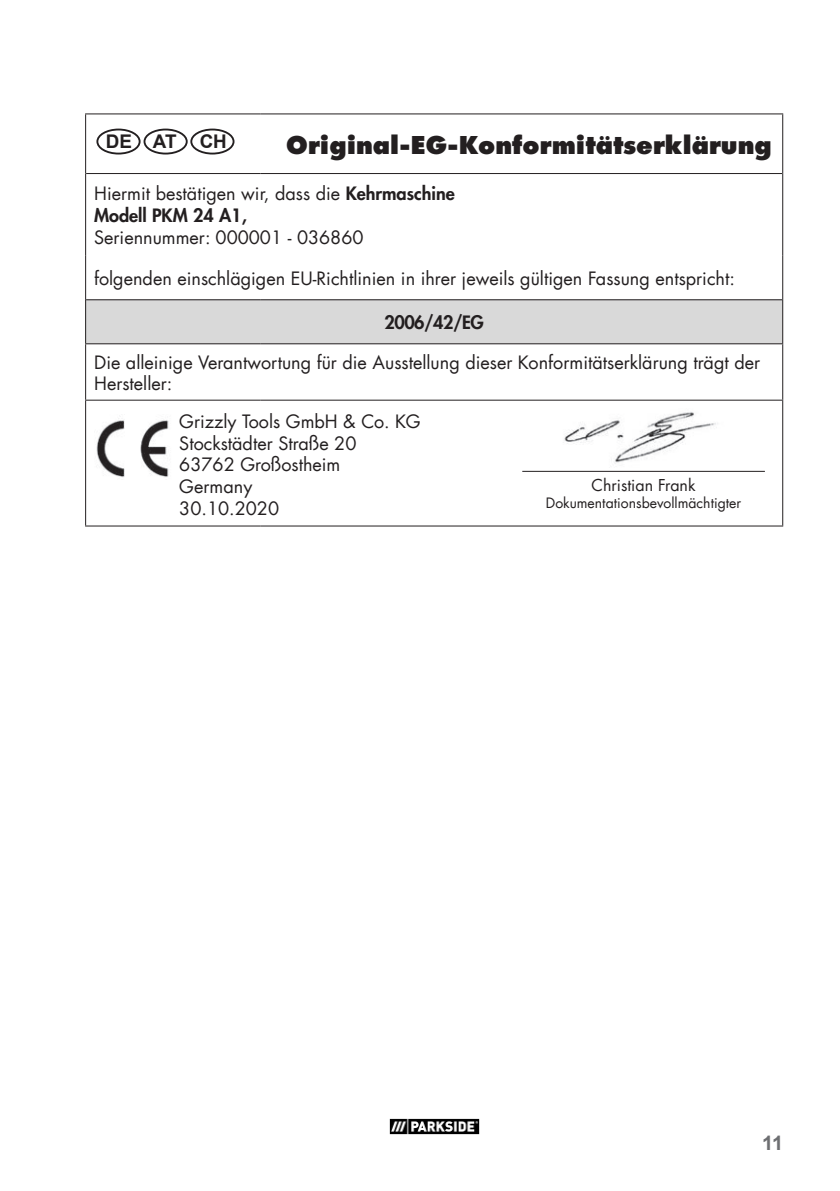
<style>
.page{position:relative;width:840px;height:1191px;background:#fff}
.page>*{position:absolute;margin:0;border:0;box-sizing:border-box;transform-origin:0 0}
.t1{font:800 24px "Futura Com";color:#231f20}
.t2{font:700 20px "Arial";color:#6d6e71}
.t3{font:700 18.8px "Arial";color:#231f20}
.t4{font:18px/21.6px "Futura Com";color:#231f20}
.t5{font:800 18px "Futura Com";letter-spacing:-.03em;color:#231f20}
.t6{font:16px "Futura Com";color:#231f20}
.t7{font:14px "Futura Com";color:#231f20}
.s1{font-weight:800}
</style>
<div class="page">
<img style="left:389px;top:1118px;width:90px;height:16px">
<div style="left:86px;top:300px;width:696px;height:44px;background:#d9d9d9"></div>
<hr style="left:85px;top:173px;width:1px;height:83px;background:#231f20">
<hr style="left:781px;top:173px;width:1px;height:83px;background:#231f20">
<hr style="left:85px;top:256px;width:1px;height:44px;background:#231f20">
<hr style="left:781px;top:256px;width:1px;height:44px;background:#231f20">
<hr style="left:85px;top:300px;width:1px;height:43px;background:#231f20">
<hr style="left:781px;top:300px;width:1px;height:43px;background:#231f20">
<hr style="left:85px;top:343px;width:175px;height:1px;background:#231f20">
<hr style="left:85px;top:344px;width:1px;height:56px;background:#231f20">
<hr style="left:260px;top:343px;width:522px;height:1px;background:#231f20">
<hr style="left:781px;top:344px;width:1px;height:56px;background:#231f20">
<hr style="left:85px;top:400px;width:175px;height:1px;background:#231f20">
<hr style="left:85px;top:401px;width:1px;height:124px;background:#231f20">
<hr style="left:260px;top:400px;width:522px;height:1px;background:#231f20">
<hr style="left:781px;top:401px;width:1px;height:124px;background:#231f20">
<hr style="left:85px;top:525px;width:175px;height:1px;background:#231f20">
<hr style="left:260px;top:525px;width:522px;height:1px;background:#231f20">
<hr style="left:86px;top:299px;width:174px;height:1px;background:#231f20">
<hr style="left:260px;top:299px;width:521px;height:1px;background:#231f20">
<hr style="left:85px;top:113px;width:175px;height:1px;background:#231f20">
<hr style="left:85px;top:114px;width:1px;height:59px;background:#231f20">
<hr style="left:86px;top:173px;width:174px;height:1px;background:#231f20">
<hr style="left:260px;top:113px;width:522px;height:1px;background:#231f20">
<hr style="left:781px;top:114px;width:1px;height:59px;background:#231f20">
<hr style="left:260px;top:173px;width:521px;height:1px;background:#231f20">
<div style="left:96px;top:129px;width:44px;height:25px;border:2px solid #231f20;border-radius:50%"></div>
<div style="left:143px;top:129px;width:44px;height:25px;border:2px solid #231f20;border-radius:50%"></div>
<div style="left:190px;top:129px;width:44px;height:25px;border:2px solid #231f20;border-radius:50%"></div>
<img style="left:96px;top:418px;width:73px;height:60px">
<hr style="left:522px;top:471px;width:242px;height:1px;background:#231f20">
<img style="left:564px;top:412px;width:152px;height:52px">
<p class="t3" style="left:106px;top:131px;width:123px">DE AT CH</p>
<h1 class="t1" style="left:286px;top:134px;width:487px">Original-EG-Konformitätserklärung</h1>
<p class="t4" style="left:94px;top:184px;width:362px">Hiermit bestätigen wir, dass die <span class="s1">Kehrmaschine<br>Modell PKM 24 A1,</span></p>
<p class="t4" style="left:94px;top:228px;width:271px">Seriennummer: 000001 - 036860</p>
<p class="t4" style="left:94px;top:269px;width:642px">folgenden einschlägigen EU-Richtlinien in ihrer jeweils gültigen Fassung entspricht:</p>
<p class="t5" style="left:384px;top:314px;width:101px">2006/42/EG</p>
<p class="t4" style="left:94px;top:353px;width:667px">Die alleinige Verantwortung für die Ausstellung dieser Konformitätserklärung trägt der<br>Hersteller:</p>
<p class="t4" style="left:179px;top:412px;width:242px">Grizzly Tools GmbH &amp; Co. KG<br>Stockstädter Straße 20<br>63762 Großostheim<br>Germany<br>30.10.2020</p>
<p class="t6" style="left:591px;top:477px;width:105px">Christian Frank</p>
<p class="t7" style="left:545px;top:496px;width:197px">Dokumentationsbevollmächtigter</p>
<p class="t2" style="left:761px;top:1131px;width:23px">11</p>
</div>
